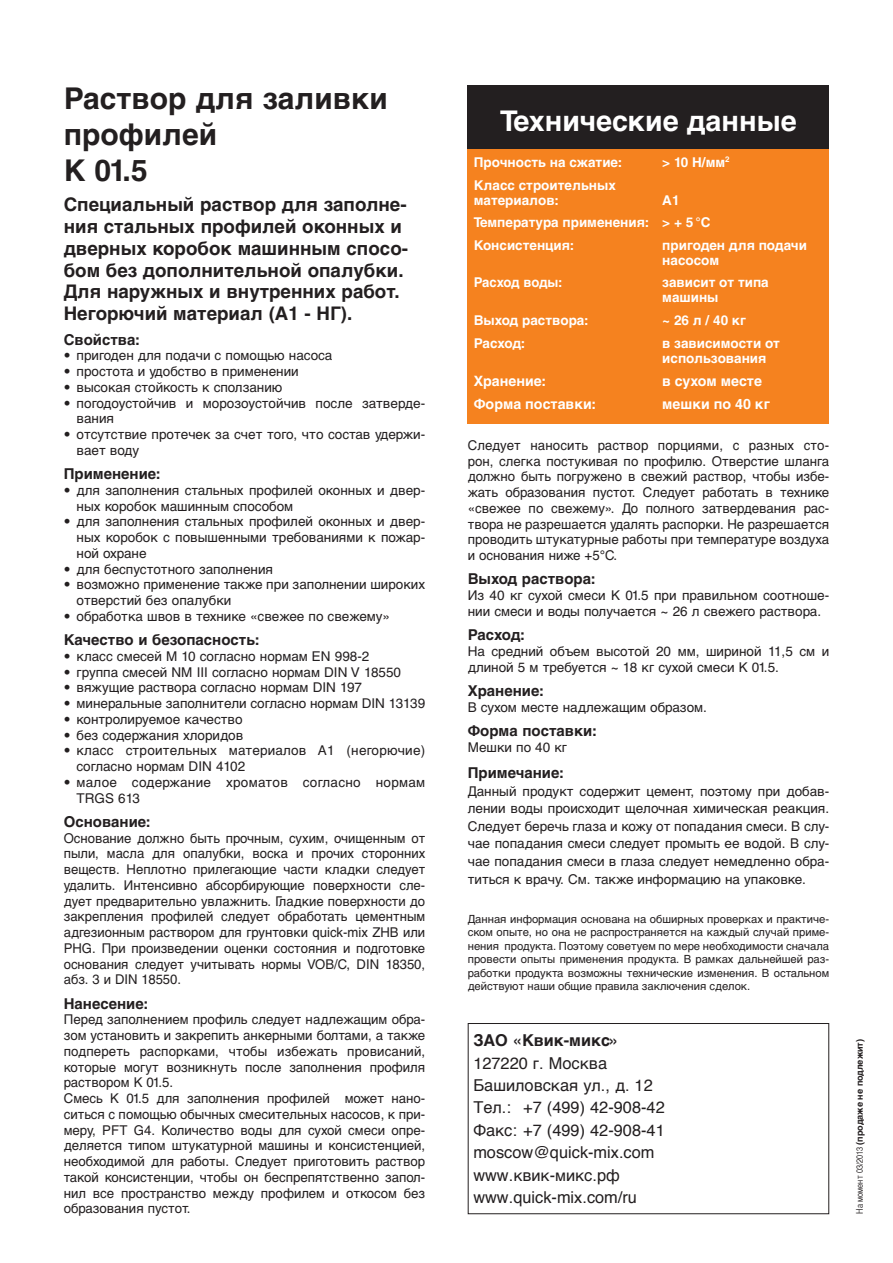
<style>
.page{position:relative;width:893px;height:1263px;background:#fff}
.page>*{position:absolute;margin:0;border:0;box-sizing:border-box;transform-origin:0 0}
.t1{font:700 30px/36px "Helvetica Cyr";color:#231f20}
.t2{font:700 28.5px "Helvetica Cyr";color:#fff}
.t3{font:700 18.75px/21.8px "Helvetica Cyr";color:#231f20}
.t4{font:16.35px/22.4px "Helvetica";color:#231f20}
.t5{font:700 16.35px "Helvetica";color:#231f20}
.t6{font:700 15px "Helvetica Cyr";color:#231f20}
.t7{font:700 14.25px "Helvetica Cyr";color:#fff}
.t8{font:13.5px/15.8px "Helvetica Cyr Upright";color:#231f20}
.t9{font:700 13.5px/15px "Helvetica Cyr";color:#fff}
.t10{font:13.5px/15.8px "Helvetica Cyr Upright";letter-spacing:.02em;color:#231f20}
.t11{font:11.25px/13.5px "Helvetica Cyr Upright";color:#231f20;text-align:justify}
.t12{font:700 9px "Helios C";letter-spacing:-.01em;color:#231f20}
.s1{font-family:"Helvetica Cyr";font-weight:700}
.s2{font-family:"Helvetica CY Plain";font-weight:400}
</style>
<div class="page">
<div style="left:468px;top:85px;width:361px;height:64px;background:#231f20"></div>
<div style="left:468px;top:149px;width:361px;height:275px;background:#f5821f"></div>
<div style="left:468px;top:1023px;width:361px;height:191px;border:1px solid #231f20"></div>
<h1 class="t1" style="left:64px;top:83px;width:325px">Раствор для заливки профилей<br>K 01.5</h1>
<h3 class="t3" style="left:64px;top:196px;width:346px">Специальный раствор для заполне&shy;ния стальных профилей оконных и дверных коробок машинным спосо&shy;бом без дополнительной опалубки.<br>Для наружных и внутренних работ.<br>Негорючий материал (А1 - НГ).</h3>
<p class="t6" style="left:64px;top:334px;width:77px">Свойства:</p>
<p class="t8" style="left:64px;top:349px;width:270px">• пригоден для подачи с помощью насоса</p>
<p class="t8" style="left:64px;top:365px;width:236px">• простота и удобство в применении</p>
<p class="t8" style="left:64px;top:381px;width:220px">• высокая стойкость к сползанию</p>
<p class="t8" style="left:77px;top:396px;width:350px;text-indent:-13px">• погодоустойчив и морозоустойчив после затверде&shy;вания</p>
<p class="t8" style="left:77px;top:428px;width:350px;text-indent:-13px">• отсутствие протечек за счет того, что состав удержи&shy;вает воду</p>
<p class="t6" style="left:64px;top:468px;width:98px">Применение:</p>
<p class="t8" style="left:77px;top:484px;width:350px;text-indent:-13px">• для заполнения стальных профилей оконных и двер&shy;ных коробок машинным способом</p>
<p class="t8" style="left:77px;top:515px;width:350px;text-align:justify;text-indent:-13px">• для заполнения стальных профилей оконных и двер&shy;ных коробок с повышенными требованиями к пожар&shy;ной охране</p>
<p class="t8" style="left:64px;top:562px;width:211px">• для беспустотного заполнения</p>
<p class="t8" style="left:77px;top:578px;width:350px;text-indent:-13px">• возможно применение также при заполнении широких отверстий без опалубки</p>
<p class="t8" style="left:64px;top:610px;width:328px">• обработка швов в технике «свежее по свежему»</p>
<p class="t6" style="left:64px;top:634px;width:197px">Качество и безопасность:</p>
<p class="t8" style="left:64px;top:650px;width:307px">• класс смесей М 10 согласно нормам EN 998-2</p>
<p class="t8" style="left:64px;top:665px;width:339px">• группа смесей NM III согласно нормам DIN V 18550</p>
<p class="t8" style="left:64px;top:681px;width:300px">• вяжущие раствора согласно нормам DIN 197</p>
<p class="t8" style="left:64px;top:697px;width:363px">• минеральные заполнители согласно нормам DIN 13139</p>
<p class="t8" style="left:64px;top:713px;width:180px">• контролируемое качество</p>
<p class="t8" style="left:64px;top:728px;width:181px">• без содержания хлоридов</p>
<p class="t8" style="left:77px;top:744px;width:350px;text-indent:-13px">• класс строительных материалов А1 (негорючие) согласно нормам DIN 4102</p>
<p class="t10" style="left:77px;top:776px;width:350px;text-indent:-13px">• малое содержание хроматов согласно нормам<br>TRGS 613</p>
<p class="t6" style="left:64px;top:816px;width:88px">Основание:</p>
<p class="t8" style="left:64px;top:831px;width:363px;text-align:justify">Основание должно быть прочным, сухим, очищенным от пыли, масла для опалубки, воска и прочих сторонних веществ. Неплотно прилегающие части кладки следует удалить. Интенсивно абсорбирующие поверхности сле&shy;дует предварительно увлажнить. Гладкие поверхности до закрепления профилей следует обработать цементным адгезионным раствором для грунтовки quick-mix ZHВ или PHG. При произведении оценки состояния и подготовке основaния следует учитывать нормы VOB/C, DIN 18350, абз. 3 и DIN 18550.</p>
<p class="t6" style="left:64px;top:998px;width:86px">Нанесение:</p>
<p class="t8" style="left:64px;top:1013px;width:363px">Перед заполнением профиль следует надлежащим обра&shy;зом установить и закрепить анкерными болтами, а также подпереть распорками, чтобы избежать провисаний, которые могут возникнуть после заполнения профиля раствором К 01.5.<br>Смесь К 01.5 для заполнения профилей может нано&shy;ситься с помощью обычных смесительных насосов, к при&shy;меру, PFT G4. Количество воды для сухой смеси опре&shy;деляется типом штукатурной машины и консистенцией, необходимой для работы. Следует приготовить раствор такой консистенции, чтобы он беспрепятственно запол&shy;нил все пространство между профилем и откосом без образования пустот.</p>
<h2 class="t2" style="left:500px;top:111px;width:298px">Технические данные</h2>
<p class="t9" style="left:474px;top:156px;width:150px">Прочность на сжатие:</p>
<p class="t9" style="left:662px;top:156px;width:69px">&gt; 10 Н/мм<sup>2</sup></p>
<p class="t9" style="left:474px;top:179px;width:144px">Класс строительных материалов:</p>
<p class="t9" style="left:474px;top:190px;width:238px;line-height:22.6px;text-indent:189px">A1<br>Температура применения: &gt; + 5 °C<br>Консистенция:</p>
<p class="t9" style="left:662px;top:239px;width:146px">пригоден для подачи насосом</p>
<p class="t9" style="left:474px;top:277px;width:90px">Расход воды:</p>
<p class="t9" style="left:662px;top:277px;width:108px">зависит от типа машины</p>
<p class="t9" style="left:474px;top:314px;width:116px">Выход раствора:</p>
<p class="t9" style="left:662px;top:314px;width:85px">~ 26 л / 40 кг</p>
<p class="t9" style="left:474px;top:337px;width:53px">Расход:</p>
<p class="t9" style="left:662px;top:337px;width:119px">в зависимости от использования</p>
<p class="t7" style="left:474px;top:376px;width:74px">Хранение:</p>
<p class="t7" style="left:662px;top:376px;width:101px">в сухом месте</p>
<p class="t7" style="left:474px;top:399px;width:123px">Форма поставки:</p>
<p class="t7" style="left:662px;top:399px;width:109px">мешки по 40 кг</p>
<p class="t8" style="left:468px;top:439px;width:363px;text-align:justify">Следует наносить раствор порциями, с разных сто&shy;рон, слегка постукивая по профилю. Отверстие шланга должно быть погружено в свежий раствор, чтобы избе&shy;жать образования пустот. Следует работать в технике «свежее по свежему». До полного затвердевания рас&shy;твора не разрешается удалять распорки. Не разрешается проводить штукатурные работы при температуре воздуха и основания ниже +5<span class="s1">°</span>С.</p>
<p class="t6" style="left:468px;top:574px;width:129px">Выход раствора:</p>
<p class="t8" style="left:468px;top:589px;width:363px">Из 40 кг сухой смеси К 01.5 при правильном соотноше&shy;нии смеси и воды получается ~ 26 л свежего раствора.</p>
<p class="t6" style="left:468px;top:629px;width:58px">Расход:</p>
<p class="t8" style="left:468px;top:645px;width:363px">На средний объем высотой 20 мм, шириной 11,5 см и длиной 5 м требуется ~ 18 кг сухой смеси К 01.5.</p>
<p class="t6" style="left:468px;top:685px;width:77px">Хранение:</p>
<p class="t8" style="left:468px;top:701px;width:241px">В сухом месте надлежащим образом.</p>
<p class="t6" style="left:468px;top:725px;width:130px">Форма поставки:</p>
<p class="t8" style="left:468px;top:741px;width:101px">Мешки по 40 кг</p>
<p class="t6" style="left:468px;top:767px;width:97px">Примечание:</p>
<p class="t8" style="left:468px;top:783px;width:363px;line-height:17.5px;text-align:justify">Данный продукт содержит цемент, поэтому при добав&shy;лении воды происходит щелочная химическая реакция.<br>Следует беречь глаза и кожу от попадания смеси. В слу&shy;чае попадания смеси следует промыть ее водой. В слу&shy;чае попадания смеси в глаза следует немедленно обра&shy;титься к врачу. См. также информацию на упаковке.</p>
<p class="t11" style="left:468px;top:913px;width:363px">Данная информация основана на обширных проверках и практиче&shy;ском опыте, но она не распространяется на каждый случай приме&shy;нения продукта. Поэтому советуем по мере необходимости сначала провести опыты применения продукта. В рамках дальнейшей раз&shy;работки продукта возможны технические изменения. В остальном действуют наши общие правила заключения сделок.</p>
<p class="t5" style="left:473px;top:1033px;width:147px">ЗАО «Квик-микс»</p>
<p class="t4" style="left:473px;top:1053px;width:193px">127220 г. Москва<br>Башиловская ул., д. 12<br>Тел.: +7 (499) 42-908-42<br>Факс: +7 (499) 42-908-41 moscow@quick-mix.com www.квик-микс.рф www.quick-mix.com/ru</p>
<p class="t12" style="left:856px;top:1213px;width:176px;rotate:-90deg"><span class="s2">На момент 03/2013</span> (продаже не подлежит)</p>
</div>
